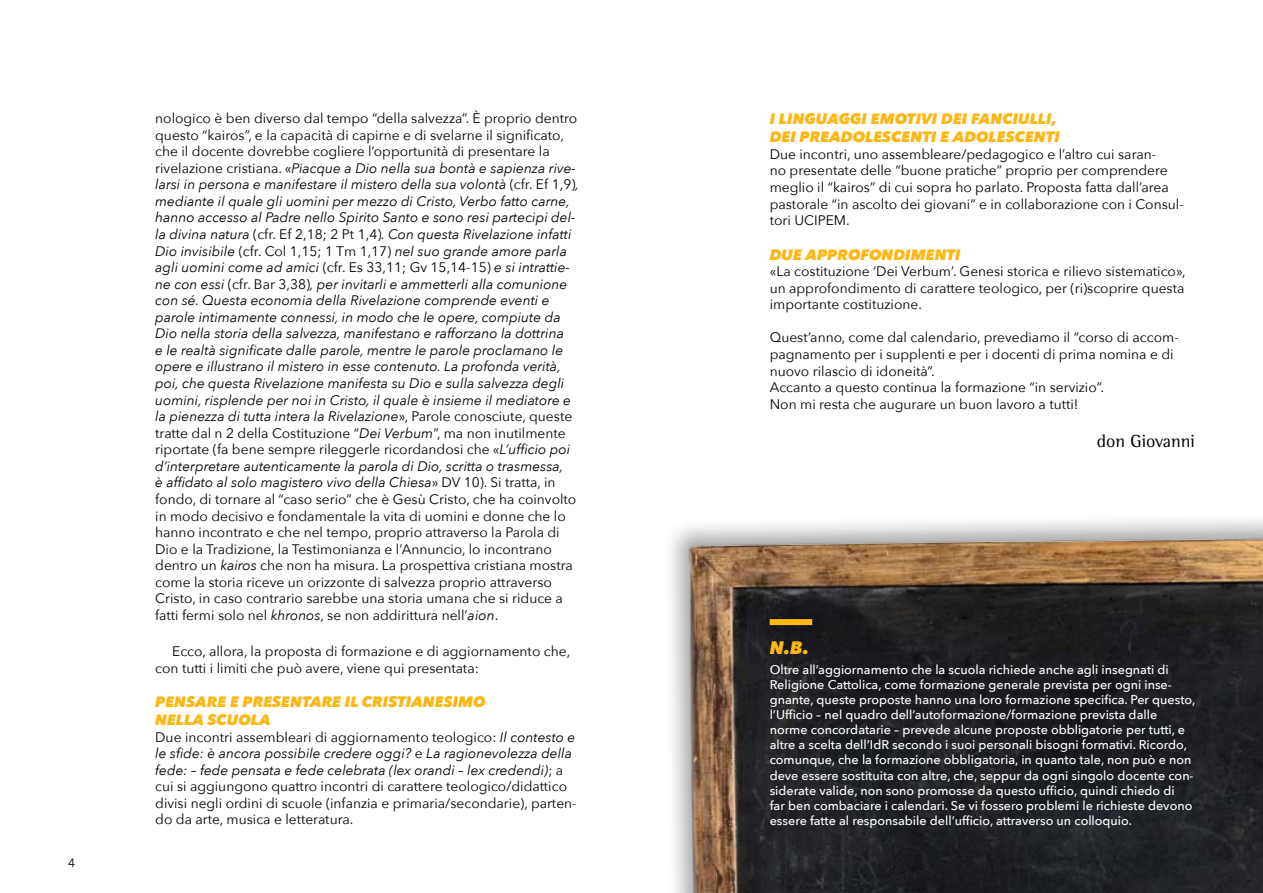
<style>
.page{position:relative;width:1263px;height:893px;background:#fff}
.page>*{position:absolute;margin:0;border:0;box-sizing:border-box;transform-origin:0 0}
.t1{font:18px "Rotis Semi Serif";color:#000}
.t2{font:italic 800 18px "Avenir Next";color:#fdb714}
.t3{font:italic 800 15px/18px "Avenir Next";color:#fdb714}
.t4{font:italic 13.8px/16.5px "Avenir Next";color:#000}
.t5{font:13.8px/16.5px "Avenir Next";color:#000}
.t6{font:500 12.6px/15.1px "Avenir Next";color:#fff}
.t7{font:12px "Avenir Next";color:#000}
.s1{font-style:normal}
.s2{font-style:italic}
</style>
<div class="page">
<img style="left:671px;top:520px;width:592px;height:373px">
<div style="left:770px;top:619px;width:42px;height:6px;background:#fdb714"></div>
<p class="t7" style="left:68px;top:852px;width:8px">4</p>
<p class="t4" style="left:155px;top:109px;width:425px"><span class="s1">nologico è ben diverso dal tempo “della salvezza”. È proprio dentro questo “kairos”, e la capacità di capirne e di svelarne il significato, che il docente dovrebbe cogliere l’opportunità di presentare la rivelazione cristiana. «</span>Piacque a Dio nella sua bontà e sapienza rive&shy;larsi in persona e manifestare il mistero della sua volontà <span class="s1">(cfr. Ef 1,9)</span>, mediante il quale gli uomini per mezzo di Cristo, Verbo fatto carne, hanno accesso al Padre nello Spirito Santo e sono resi partecipi del&shy;la divina natura <span class="s1">(cfr. Ef 2,18; 2 Pt 1,4)</span>. Con questa Rivelazione infatti Dio invisibile <span class="s1">(cfr. Col 1,15; 1 Tm 1,17)</span> nel suo grande amore parla agli uomini come ad amici <span class="s1">(cfr. Es 33,11; Gv 15,14-15)</span> e si intrattie&shy;ne con essi <span class="s1">(cfr. Bar 3,38)</span>, per invitarli e ammetterli alla comunione con sé. Questa economia della Rivelazione comprende eventi e parole intimamente connessi, in modo che le opere, compiute da Dio nella storia della salvezza, manifestano e rafforzano la dottrina<br>e le realtà significate dalle parole, mentre le parole proclamano le opere e illustrano il mistero in esse contenuto. La profonda verità, poi, che questa Rivelazione manifesta su Dio e sulla salvezza degli uomini, risplende per noi in Cristo, il quale è insieme il mediatore e la pienezza di tutta intera la Rivelazione<span class="s1">», Parole conosciute, queste tratte dal n 2 della Costituzione “</span>Dei Verbum<span class="s1">”, ma non inutilmente riportate (fa bene sempre rileggerle ricordandosi che «</span>L’ufficio poi d’interpretare autenticamente la parola di Dio, scritta o trasmessa,<br>è affidato al solo magistero vivo della Chiesa<span class="s1">» DV 10). Si tratta, in fondo, di tornare al “caso serio” che è Gesù Cristo, che ha coinvolto in modo decisivo e fondamentale la vita di uomini e donne che lo hanno incontrato e che nel tempo, proprio attraverso la Parola di Dio e la Tradizione, la Testimonianza e l’Annuncio, lo incontrano dentro un</span> kairos <span class="s1">che non ha misura. La prospettiva cristiana mostra come la storia riceve un orizzonte di salvezza proprio attraverso Cristo, in caso contrario sarebbe una storia umana che si riduce a fatti fermi solo nel</span> khronos<span class="s1">, se non addirittura nell’</span>aion<span class="s1">.</span></p>
<p class="t5" style="left:155px;top:642px;width:417px;text-indent:17px">Ecco, allora, la proposta di formazione e di aggiornamento che, con tutti i limiti che può avere, viene qui presentata:</p>
<p class="t3" style="left:155px;top:693px;width:332px">PENSARE E PRESENTARE IL CRISTIANESIMO<br>NELLA SCUOLA</p>
<p class="t5" style="left:155px;top:728px;width:423px">Due incontri assembleari di aggiornamento teologico: <span class="s2">Il contesto e le sfide: è ancora possibile credere oggi?</span> e <span class="s2">La ragionevolezza della fede: – fede pensata e fede celebrata (lex orandi – lex credendi)</span>; a cui si aggiungono quattro incontri di carattere teologico/didattico divisi negli ordini di scuole (infanzia e primaria/secondarie), parten&shy;do da arte, musica e letteratura.</p>
<p class="t3" style="left:770px;top:110px;width:292px">I LINGUAGGI EMOTIVI DEI FANCIULLI,<br>DEI PREADOLESCENTI E ADOLESCENTI</p>
<p class="t5" style="left:770px;top:145px;width:416px">Due incontri, uno assembleare/pedagogico e l’altro cui saran-<br>no presentate delle “buone pratiche” proprio per comprendere meglio il “kairos” di cui sopra ho parlato. Proposta fatta dall’area pastorale “in ascolto dei giovani” e in collaborazione con i Consul&shy;tori UCIPEM.</p>
<p class="t3" style="left:770px;top:245px;width:193px">DUE APPROFONDIMENTI</p>
<p class="t5" style="left:770px;top:263px;width:418px;text-align:justify">«La costituzione ‘Dei Verbum’. Genesi storica e rilievo sistematico», un approfondimento di carattere teologico, per (ri)scoprire questa importante costituzione.</p>
<p class="t5" style="left:770px;top:329px;width:410px">Quest’anno, come dal calendario, prevediamo il “corso di accom&shy;pagnamento per i supplenti e per i docenti di prima nomina e di nuovo rilascio di idoneità”.<br>Accanto a questo continua la formazione “in servizio”.<br>Non mi resta che augurare un buon lavoro a tutti!</p>
<h1 class="t1" style="left:1097px;top:430px;width:100px">don Giovanni</h1>
<h1 class="t2" style="left:770px;top:637px;width:41px">N.B.</h1>
<p class="t6" style="left:770px;top:661px;width:427px">Oltre all’aggiornamento che la scuola richiede anche agli insegnati di Religione Cattolica, come formazione generale prevista per ogni inse&shy;gnante, queste proposte hanno una loro formazione specifica. Per questo, l’Ufficio – nel quadro dell’autoformazione/formazione prevista dalle norme concordatarie – prevede alcune proposte obbligatorie per tutti, e altre a scelta dell’IdR secondo i suoi personali bisogni formativi. Ricordo, comunque, che la formazione obbligatoria, in quanto tale, non può e non deve essere sostituita con altre, che, seppur da ogni singolo docente con&shy;siderate valide, non sono promosse da questo ufficio, quindi chiedo di<br>far ben combaciare i calendari. Se vi fossero problemi le richieste devono essere fatte al responsabile dell’ufficio, attraverso un colloquio.</p>
</div>
